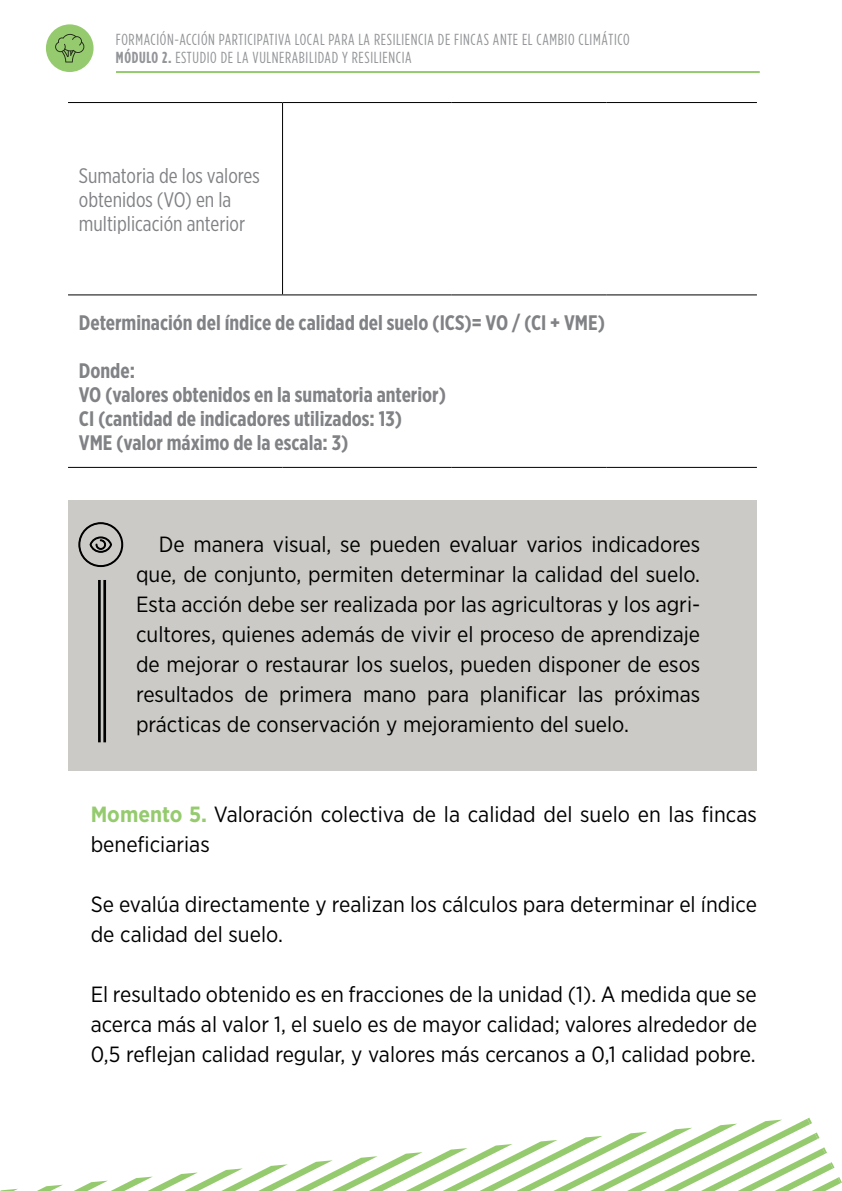
<style>
.page{position:relative;width:842px;height:1191px;background:#fff}
.page>*{position:absolute;margin:0;border:0;box-sizing:border-box;transform-origin:0 0}
.destaque{font:22px/30px "Gotham Narrow";color:#000;text-align:justify}
.CT_ejer{font:22px/30px "Gotham Narrow";color:#000}
.tabla_inter_text{font:700 21px "Gotham X Narrow";color:#808285}
.tabla_inter_text-2{font:21px/24px "Gotham X Narrow";color:#808285}
.t1{font:16px "Gotham Condensed";letter-spacing:.04em;color:#939598}
.s1{font-weight:700}
.s2{font-weight:700;color:#95cb6e}
</style>
<div class="page">
<div style="left:68px;top:500px;width:689px;height:270px;background:#cbcac6"></div>
<hr style="left:98px;top:580px;width:3px;height:162px;background:#000">
<hr style="left:103px;top:580px;width:3px;height:162px;background:#000">
<hr style="left:68px;top:102px;width:215px;height:1px;background:#000">
<hr style="left:283px;top:102px;width:169px;height:1px;background:#000">
<hr style="left:282px;top:103px;width:1px;height:191px;background:#000">
<hr style="left:452px;top:102px;width:155px;height:1px;background:#000">
<hr style="left:607px;top:102px;width:150px;height:1px;background:#000">
<hr style="left:68px;top:294px;width:215px;height:1px;background:#000">
<hr style="left:283px;top:294px;width:169px;height:1px;background:#000">
<hr style="left:452px;top:294px;width:155px;height:1px;background:#000">
<hr style="left:607px;top:294px;width:150px;height:1px;background:#000">
<hr style="left:68px;top:467px;width:215px;height:1px;background:#000">
<hr style="left:283px;top:467px;width:169px;height:1px;background:#000">
<hr style="left:452px;top:467px;width:155px;height:1px;background:#000">
<hr style="left:607px;top:467px;width:150px;height:1px;background:#000">
<svg style="left:78px;top:522px;width:46px;height:45px"></svg>
<svg style="left:0;top:1188px;width:18px;height:3px"></svg>
<svg style="left:37px;top:1184px;width:26px;height:7px"></svg>
<svg style="left:74px;top:1117px;width:768px;height:74px"></svg>
<div style="left:46px;top:24px;width:48px;height:48px;background:#95cb6e;border-radius:50%"></div>
<hr style="left:116px;top:71px;width:644px;height:2px;background:#95cb6e">
<svg style="left:55px;top:34px;width:29px;height:28px"></svg>
<p class="t1" style="left:116px;top:31px;width:515px">FORMACIÓN-ACCIÓN PARTICIPATIVA LOCAL PARA LA RESILIENCIA DE FINCAS ANTE EL CAMBIO CLIMÁTICO</p>
<p class="t1" style="left:116px;top:49px;width:297px"><span class="s1">MÓDULO 2.</span> ESTUDIO DE LA VULNERABILIDAD Y RESILIENCIA</p>
<p class="tabla_inter_text-2" style="left:79px;top:163px;width:182px">Sumatoria de los valores obtenidos (VO) en la multiplicación anterior</p>
<p class="tabla_inter_text" style="left:79px;top:309px;width:528px">Determinación del índice de calidad del suelo (ICS)= VO / (CI + VME)</p>
<p class="tabla_inter_text" style="left:79px;top:357px;width:58px">Donde:</p>
<p class="tabla_inter_text" style="left:79px;top:381px;width:369px">VO (valores obtenidos en la sumatoria anterior)</p>
<p class="tabla_inter_text" style="left:79px;top:405px;width:325px">CI (cantidad de indicadores utilizados: 13)</p>
<p class="tabla_inter_text" style="left:79px;top:429px;width:271px">VME (valor máximo de la escala: 3)</p>
<p class="destaque" style="left:136px;top:529px;width:566px;text-indent:23px">De manera visual, se pueden evaluar varios indicadores que, de conjunto, permiten determinar la calidad del suelo.<br>Esta acción debe ser realizada por las agricultoras y los agri&shy;cultores, quienes además de vivir el proceso de aprendizaje de mejorar o restaurar los suelos, pueden disponer de esos resultados de primera mano para planificar las próximas prácticas de conservación y mejoramiento del suelo.</p>
<p class="CT_ejer" style="left:91px;top:799px;width:668px"><span class="s2">Momento 5.</span> Valoración colectiva de la calidad del suelo en las fincas beneficiarias</p>
<p class="CT_ejer" style="left:91px;top:889px;width:668px">Se evalúa directamente y realizan los cálculos para determinar el índice de calidad del suelo.</p>
<p class="CT_ejer" style="left:91px;top:979px;width:668px;text-align:justify">El resultado obtenido es en fracciones de la unidad (1). A medida que se acerca más al valor 1, el suelo es de mayor calidad; valores alrededor de 0,5 reflejan calidad regular, y valores más cercanos a 0,1 calidad pobre.</p>
</div>
